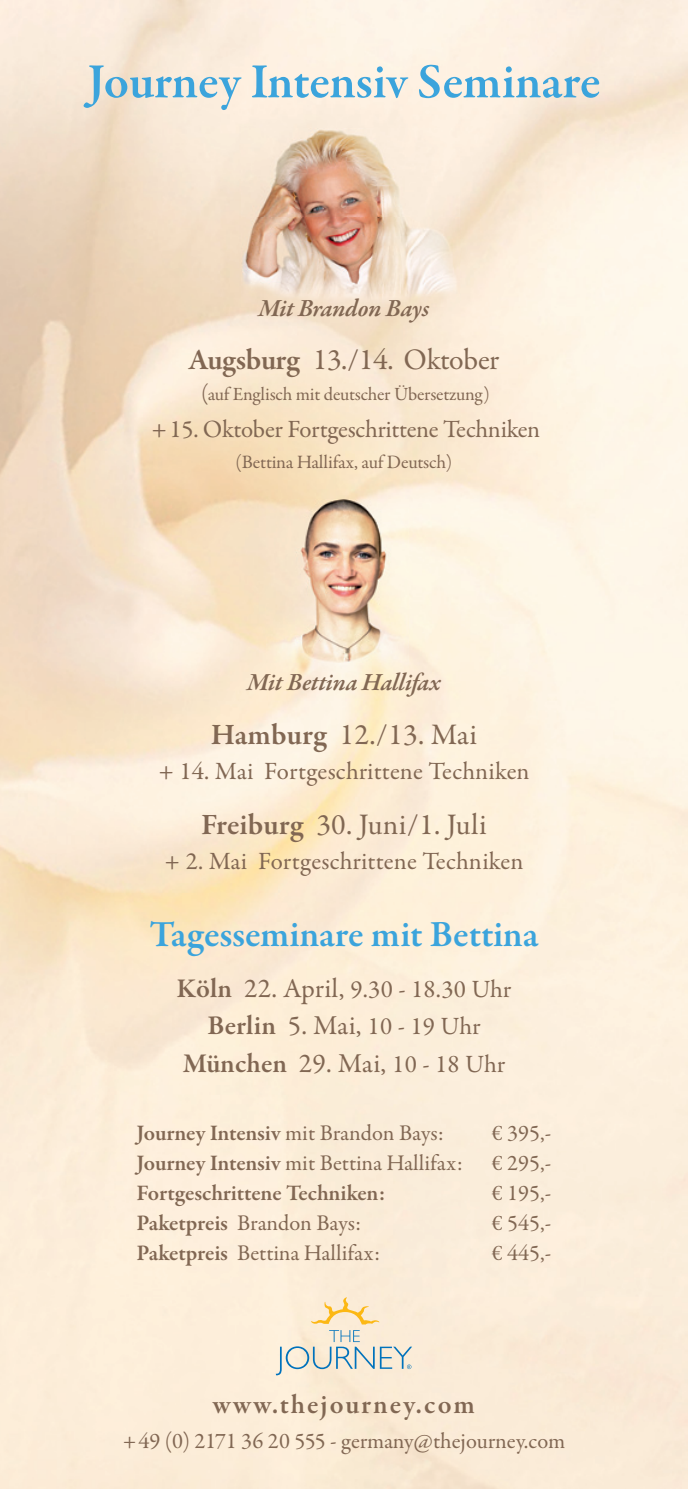
<style>
.page{position:relative;width:688px;height:1489px;background:#fff}
.page>*{position:absolute;margin:0;border:0;box-sizing:border-box;transform-origin:0 0}
.t1{font:600 50px "Garamond Premr Pro";letter-spacing:-.005em;color:#3ba4dc}
.t2{font:600 37.5px "Garamond Premr Pro";letter-spacing:-.005em;color:#3ba4dc}
.t3{font:30px "Garamond Premr Pro";letter-spacing:-.005em;color:#816753}
.t4{font:600 27.5px "Garamond Premr Pro";letter-spacing:.07em;color:#816753}
.t5{font:25px/37.5px "Garamond Premr Pro";color:#816753;text-align:center}
.t6{font:italic 600 25px "Garamond Premr Pro";letter-spacing:-.01em;color:#816753}
.t7{font:22.5px "Garamond Premr Pro";color:#816753}
.t8{font:600 22.5px "Garamond Premr Pro";letter-spacing:-.01em;color:#816753}
.t9{font:19px "Garamond Premr Pro";letter-spacing:-.01em;color:#816753}
.t10{font:18.75px "Garamond Premr Pro";letter-spacing:-.01em;color:#816753}
.s1{font-weight:600}
.s2{font-size:22.5px}
.s3{font-weight:600;font-size:27.5px}
.s4{font-size:27.5px}
.s5{font-weight:400}
.s6{font-size:22px}
</style>
<div class="page">
<img style="left:0;top:0;width:687px;height:1488px">
<img style="left:266px;top:500px;width:142px;height:181px">
<img style="left:241px;top:129px;width:218px;height:178px">
<svg style="left:276px;top:1296px;width:136px;height:79px"></svg>
<h1 class="t1" style="left:87px;top:51px;width:514px">Journey Intensiv Seminare</h1>
<p class="t6" style="left:258px;top:292px;width:172px">Mit Brandon Bays</p>
<p class="t3" style="left:188px;top:341px;width:312px"><span class="s1">Augsburg</span> 13./14. Oktober</p>
<p class="t10" style="left:201px;top:382px;width:290px"><span class="s2">(</span>auf Englisch mit deutscher Übersetzung)</p>
<p class="t5" style="left:151px;top:411px;width:390px">+ 15. Oktober Fortgeschrittene Techniken</p>
<p class="t9" style="left:235px;top:450px;width:218px">(Bettina Hallifax, auf Deutsch)</p>
<p class="t6" style="left:247px;top:667px;width:195px">Mit Bettina Hallifax</p>
<p class="t3" style="left:211px;top:716px;width:268px"><span class="s1">Hamburg</span> 12./13. Mai</p>
<p class="t5" style="left:158px;top:752px;width:372px">+ 14. Mai Fortgeschrittene Techniken</p>
<p class="t3" style="left:201px;top:806px;width:287px"><span class="s1">Freiburg</span> 30. Juni/1. Juli</p>
<p class="t5" style="left:164px;top:842px;width:360px">+ 2. Mai Fortgeschrittene Techniken</p>
<h2 class="t2" style="left:149px;top:911px;width:390px">Tagesseminare mit Bettina</h2>
<p class="t5" style="left:176px;top:970px;width:336px"><span class="s3">Köln</span> <span class="s4">22. April,</span> 9.30 - 18.30 Uhr<br><span class="s3">Berlin</span> <span class="s4">5. Mai,</span> 10 - 19 Uhr<br><span class="s3">München</span> <span class="s4">29. Mai,</span> 10 - 18 Uhr</p>
<p class="t8" style="left:136px;top:1119px;width:308px">Journey Intensiv <span class="s5">mit Brandon Bays:</span></p>
<p class="t7" style="left:491px;top:1119px;width:61px">€ 395,-</p>
<p class="t7" style="left:136px;top:1149px;width:327px"><span class="s1">Journey Intensiv</span> mit Bettina Hallifax:</p>
<p class="t7" style="left:491px;top:1149px;width:61px">€ 295,-</p>
<p class="t8" style="left:136px;top:1179px;width:250px">Fortgeschrittene Techniken:</p>
<p class="t7" style="left:491px;top:1179px;width:61px">€ 195,-</p>
<p class="t7" style="left:136px;top:1209px;width:226px"><span class="s1">Paketpreis</span> Brandon Bays:</p>
<p class="t7" style="left:491px;top:1209px;width:61px">€ 545,-</p>
<p class="t7" style="left:136px;top:1239px;width:245px"><span class="s1">Paketpreis</span> Bettina Hallifax:</p>
<p class="t7" style="left:491px;top:1239px;width:61px">€ 445,-</p>
<p class="t4" style="left:213px;top:1387px;width:263px">www.thejourney.com</p>
<p class="t7" style="left:123px;top:1427px;width:444px"><span class="s6">+</span>49 (0) 2171 36 20 555 - germany@thejourney.com</p>
</div>
